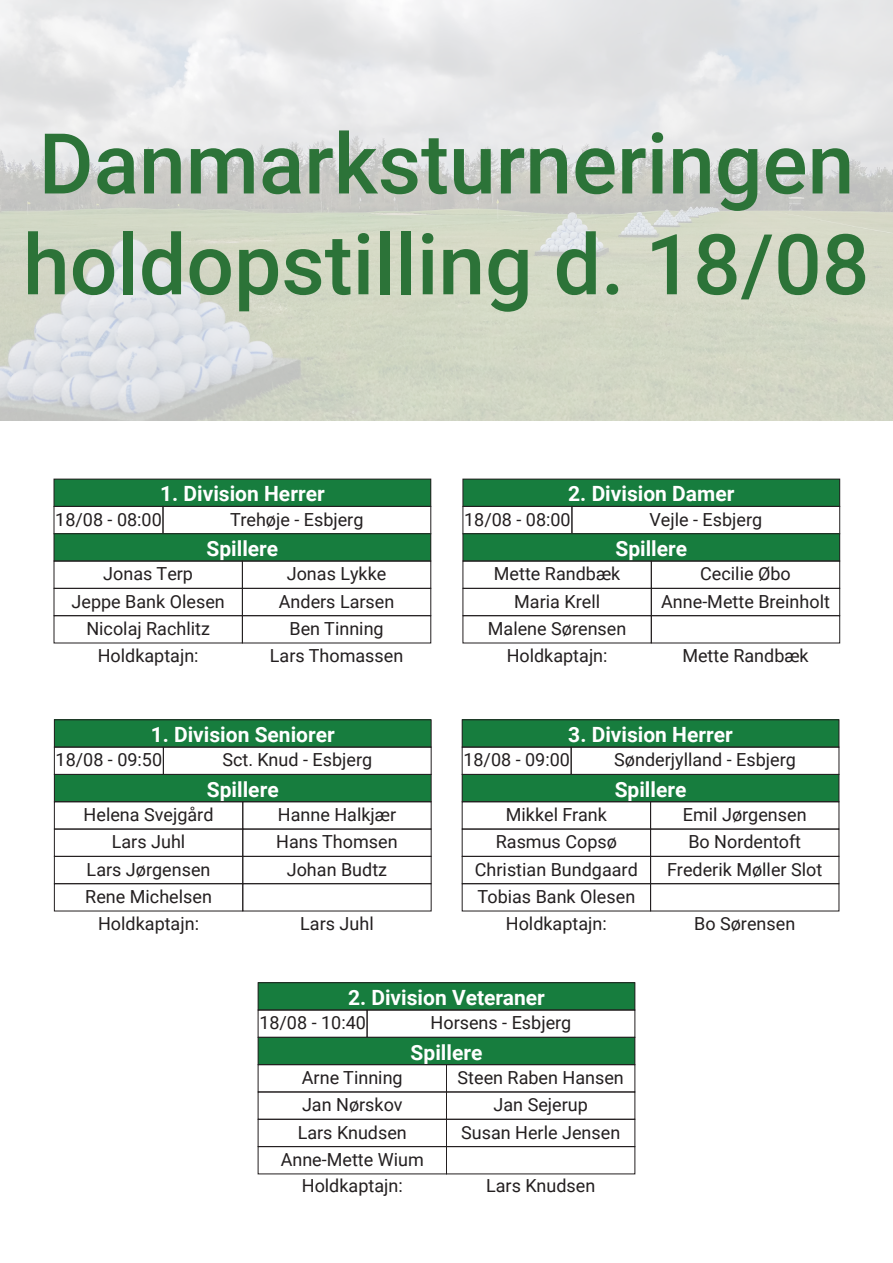
<style>
.page{position:relative;width:893px;height:1263px;background:#fff}
.page>*{position:absolute;margin:0;border:0;box-sizing:border-box;transform-origin:0 0}
.t1{font:500 84px "Roboto";color:#2c7338}
.t2{font:700 21px "Roboto";color:#fff}
.t3{font:18px "Roboto";color:#231f20}
</style>
<div class="page">
<svg style="left:0;top:0;width:893px;height:421px"></svg>
<div style="left:54px;top:479px;width:377px;height:27px;background:#177d3e"></div>
<div style="left:54px;top:479px;width:377px;height:28px;border:1px solid #231f20"></div>
<div style="left:463px;top:479px;width:377px;height:27px;background:#177d3e"></div>
<div style="left:463px;top:479px;width:377px;height:28px;border:1px solid #231f20"></div>
<div style="left:462px;top:720px;width:377px;height:27px;background:#177d3e"></div>
<div style="left:462px;top:719px;width:377px;height:28px;border:1px solid #231f20"></div>
<div style="left:54px;top:720px;width:377px;height:27px;background:#177d3e"></div>
<div style="left:54px;top:719px;width:378px;height:28px;border:1px solid #231f20"></div>
<div style="left:258px;top:983px;width:377px;height:27px;background:#177d3e"></div>
<div style="left:258px;top:982px;width:377px;height:28px;border:1px solid #231f20"></div>
<div style="left:163px;top:506px;width:268px;height:28px;border:1px solid #231f20"></div>
<div style="left:572px;top:506px;width:268px;height:28px;border:1px solid #231f20"></div>
<div style="left:571px;top:747px;width:268px;height:28px;border:1px solid #231f20"></div>
<div style="left:163px;top:747px;width:269px;height:28px;border:1px solid #231f20"></div>
<div style="left:367px;top:1010px;width:268px;height:28px;border:1px solid #231f20"></div>
<div style="left:54px;top:506px;width:109px;height:28px;border:1px solid #231f20"></div>
<div style="left:463px;top:506px;width:109px;height:28px;border:1px solid #231f20"></div>
<div style="left:462px;top:747px;width:110px;height:28px;border:1px solid #231f20"></div>
<div style="left:54px;top:747px;width:110px;height:28px;border:1px solid #231f20"></div>
<div style="left:258px;top:1010px;width:109px;height:28px;border:1px solid #231f20"></div>
<div style="left:54px;top:534px;width:377px;height:27px;background:#177d3e"></div>
<div style="left:54px;top:533px;width:377px;height:28px;border:1px solid #231f20"></div>
<div style="left:463px;top:534px;width:377px;height:27px;background:#177d3e"></div>
<div style="left:463px;top:533px;width:377px;height:28px;border:1px solid #231f20"></div>
<div style="left:462px;top:774px;width:377px;height:28px;background:#177d3e"></div>
<div style="left:462px;top:774px;width:377px;height:28px;border:1px solid #231f20"></div>
<div style="left:54px;top:774px;width:377px;height:28px;background:#177d3e"></div>
<div style="left:54px;top:774px;width:378px;height:28px;border:1px solid #231f20"></div>
<div style="left:258px;top:1037px;width:377px;height:28px;background:#177d3e"></div>
<div style="left:258px;top:1037px;width:377px;height:28px;border:1px solid #231f20"></div>
<div style="left:54px;top:561px;width:189px;height:28px;border:1px solid #231f20"></div>
<div style="left:463px;top:561px;width:189px;height:28px;border:1px solid #231f20"></div>
<div style="left:462px;top:801px;width:189px;height:28px;border:1px solid #231f20"></div>
<div style="left:54px;top:801px;width:189px;height:28px;border:1px solid #231f20"></div>
<div style="left:258px;top:1064px;width:189px;height:28px;border:1px solid #231f20"></div>
<div style="left:54px;top:588px;width:189px;height:28px;border:1px solid #231f20"></div>
<div style="left:463px;top:588px;width:189px;height:28px;border:1px solid #231f20"></div>
<div style="left:462px;top:829px;width:189px;height:28px;border:1px solid #231f20"></div>
<div style="left:54px;top:829px;width:189px;height:28px;border:1px solid #231f20"></div>
<div style="left:258px;top:1091px;width:189px;height:29px;border:1px solid #231f20"></div>
<div style="left:242px;top:561px;width:189px;height:28px;border:1px solid #231f20"></div>
<div style="left:651px;top:561px;width:189px;height:28px;border:1px solid #231f20"></div>
<div style="left:650px;top:801px;width:189px;height:28px;border:1px solid #231f20"></div>
<div style="left:242px;top:801px;width:190px;height:28px;border:1px solid #231f20"></div>
<div style="left:446px;top:1064px;width:189px;height:28px;border:1px solid #231f20"></div>
<div style="left:242px;top:588px;width:189px;height:28px;border:1px solid #231f20"></div>
<div style="left:651px;top:588px;width:189px;height:28px;border:1px solid #231f20"></div>
<div style="left:650px;top:829px;width:189px;height:28px;border:1px solid #231f20"></div>
<div style="left:242px;top:829px;width:190px;height:28px;border:1px solid #231f20"></div>
<div style="left:446px;top:1091px;width:189px;height:29px;border:1px solid #231f20"></div>
<div style="left:242px;top:615px;width:189px;height:28px;border:1px solid #231f20"></div>
<div style="left:651px;top:615px;width:189px;height:28px;border:1px solid #231f20"></div>
<div style="left:650px;top:856px;width:189px;height:28px;border:1px solid #231f20"></div>
<div style="left:242px;top:856px;width:190px;height:28px;border:1px solid #231f20"></div>
<div style="left:446px;top:1119px;width:189px;height:28px;border:1px solid #231f20"></div>
<div style="left:242px;top:883px;width:190px;height:28px;border:1px solid #231f20"></div>
<div style="left:446px;top:1146px;width:189px;height:28px;border:1px solid #231f20"></div>
<div style="left:650px;top:883px;width:189px;height:28px;border:1px solid #231f20"></div>
<div style="left:54px;top:615px;width:189px;height:28px;border:1px solid #231f20"></div>
<div style="left:463px;top:615px;width:189px;height:28px;border:1px solid #231f20"></div>
<div style="left:462px;top:856px;width:189px;height:28px;border:1px solid #231f20"></div>
<div style="left:54px;top:856px;width:189px;height:28px;border:1px solid #231f20"></div>
<div style="left:258px;top:1119px;width:189px;height:28px;border:1px solid #231f20"></div>
<div style="left:54px;top:883px;width:189px;height:28px;border:1px solid #231f20"></div>
<div style="left:258px;top:1146px;width:189px;height:28px;border:1px solid #231f20"></div>
<div style="left:462px;top:883px;width:189px;height:28px;border:1px solid #231f20"></div>
<p class="t1" style="left:39px;top:105px;width:817px">Danmarksturneringen</p>
<p class="t1" style="left:23px;top:206px;width:848px">holdopstilling d. 18/08</p>
<p class="t2" style="left:160px;top:479px;width:166px">1. Division Herrer</p>
<p class="t2" style="left:568px;top:479px;width:168px">2. Division Damer</p>
<p class="t3" style="left:230px;top:507px;width:135px">Trehøje - Esbjerg</p>
<p class="t3" style="left:649px;top:507px;width:114px">Vejle - Esbjerg</p>
<p class="t3" style="left:55px;top:507px;width:108px">18/08 - 08:00</p>
<p class="t3" style="left:464px;top:507px;width:108px">18/08 - 08:00</p>
<p class="t2" style="left:206px;top:534px;width:73px">Spillere</p>
<p class="t2" style="left:615px;top:534px;width:73px">Spillere</p>
<p class="t3" style="left:103px;top:561px;width:91px">Jonas Terp</p>
<p class="t3" style="left:494px;top:561px;width:128px">Mette Randbæk</p>
<p class="t3" style="left:287px;top:561px;width:101px">Jonas Lykke</p>
<p class="t3" style="left:700px;top:561px;width:92px">Cecilie Øbo</p>
<p class="t3" style="left:72px;top:589px;width:155px">Jeppe Bank Olesen</p>
<p class="t3" style="left:514px;top:589px;width:87px">Maria Krell</p>
<p class="t3" style="left:279px;top:589px;width:117px">Anders Larsen</p>
<p class="t3" style="left:661px;top:589px;width:170px">Anne-Mette Breinholt</p>
<p class="t3" style="left:86px;top:616px;width:125px">Nicolaj Rachlitz</p>
<p class="t3" style="left:488px;top:616px;width:140px">Malene Sørensen</p>
<p class="t3" style="left:289px;top:616px;width:96px">Ben Tinning</p>
<p class="t3" style="left:98px;top:643px;width:102px">Holdkaptajn:</p>
<p class="t3" style="left:507px;top:643px;width:102px">Holdkaptajn:</p>
<p class="t3" style="left:270px;top:643px;width:135px">Lars Thomassen</p>
<p class="t3" style="left:682px;top:643px;width:128px">Mette Randbæk</p>
<p class="t2" style="left:151px;top:720px;width:186px">1. Division Seniorer</p>
<p class="t2" style="left:568px;top:720px;width:166px">3. Division Herrer</p>
<p class="t3" style="left:222px;top:747px;width:151px">Sct. Knud - Esbjerg</p>
<p class="t3" style="left:614px;top:747px;width:183px">Sønderjylland - Esbjerg</p>
<p class="t3" style="left:56px;top:747px;width:108px">18/08 - 09:50</p>
<p class="t3" style="left:463px;top:747px;width:108px">18/08 - 09:00</p>
<p class="t2" style="left:207px;top:775px;width:73px">Spillere</p>
<p class="t2" style="left:615px;top:775px;width:73px">Spillere</p>
<p class="t3" style="left:84px;top:802px;width:131px">Helena Svejgård</p>
<p class="t3" style="left:506px;top:802px;width:103px">Mikkel Frank</p>
<p class="t3" style="left:278px;top:802px;width:120px">Hanne Halkjær</p>
<p class="t3" style="left:683px;top:802px;width:125px">Emil Jørgensen</p>
<p class="t3" style="left:276px;top:829px;width:123px">Hans Thomsen</p>
<p class="t3" style="left:688px;top:829px;width:114px">Bo Nordentoft</p>
<p class="t3" style="left:112px;top:829px;width:75px">Lars Juhl</p>
<p class="t3" style="left:496px;top:829px;width:123px">Rasmus Copsø</p>
<p class="t3" style="left:87px;top:857px;width:125px">Lars Jørgensen</p>
<p class="t3" style="left:475px;top:857px;width:164px">Christian Bundgaard</p>
<p class="t3" style="left:287px;top:857px;width:102px">Johan Budtz</p>
<p class="t3" style="left:667px;top:857px;width:157px">Frederik Møller Slot</p>
<p class="t3" style="left:85px;top:884px;width:128px">Rene Michelsen</p>
<p class="t3" style="left:477px;top:884px;width:159px">Tobias Bank Olesen</p>
<p class="t3" style="left:98px;top:910px;width:102px">Holdkaptajn:</p>
<p class="t3" style="left:506px;top:911px;width:102px">Holdkaptajn:</p>
<p class="t3" style="left:300px;top:910px;width:75px">Lars Juhl</p>
<p class="t3" style="left:694px;top:911px;width:103px">Bo Sørensen</p>
<p class="t2" style="left:348px;top:983px;width:198px">2. Division Veteraner</p>
<p class="t3" style="left:259px;top:1010px;width:108px">18/08 - 10:40</p>
<p class="t3" style="left:431px;top:1010px;width:142px">Horsens - Esbjerg</p>
<p class="t2" style="left:411px;top:1037px;width:73px">Spillere</p>
<p class="t3" style="left:302px;top:1065px;width:102px">Arne Tinning</p>
<p class="t3" style="left:458px;top:1065px;width:168px">Steen Raben Hansen</p>
<p class="t3" style="left:302px;top:1092px;width:102px">Jan Nørskov</p>
<p class="t3" style="left:494px;top:1092px;width:96px">Jan Sejerup</p>
<p class="t3" style="left:298px;top:1119px;width:111px">Lars Knudsen</p>
<p class="t3" style="left:281px;top:1147px;width:145px">Anne-Mette Wium</p>
<p class="t3" style="left:302px;top:1173px;width:102px">Holdkaptajn:</p>
<p class="t3" style="left:461px;top:1119px;width:161px">Susan Herle Jensen</p>
<p class="t3" style="left:486px;top:1173px;width:111px">Lars Knudsen</p>
</div>
